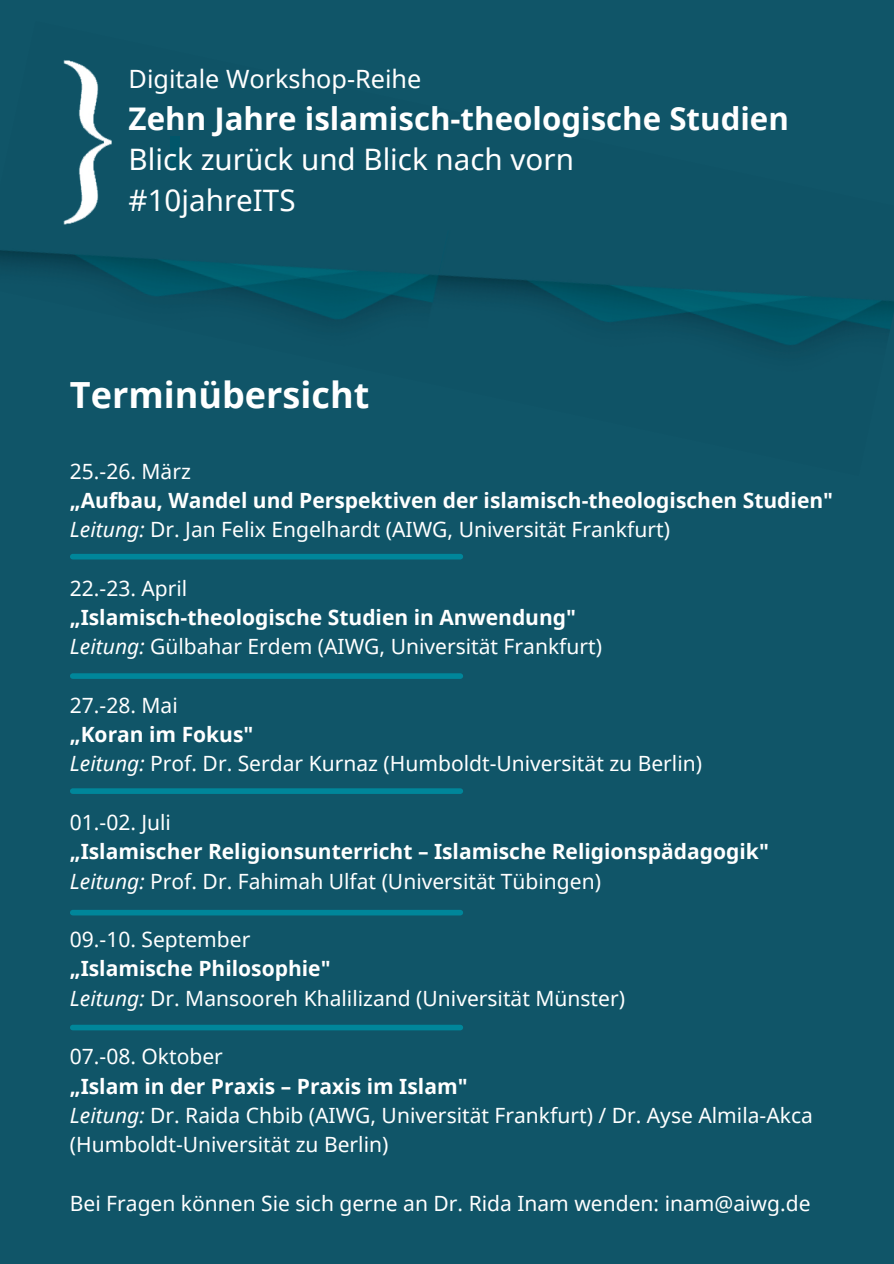
<style>
.page{position:relative;width:894px;height:1264px;background:#fff}
.page>*{position:absolute;margin:0;border:0;box-sizing:border-box;transform-origin:0 0}
.t1{font:700 36px "Noto Sans";color:#fff}
.t2{font:700 31.2px "Noto Sans";color:#fff}
.t3{font:29.55px "Noto Sans";color:#fff}
.t4{font:25.2px "Noto Sans";color:#fff}
.t5{font:21px "Noto Sans";color:#fff}
.t6{font:700 21px "Noto Sans";color:#fff}
.s1{font-style:italic}
</style>
<div class="page">
<div style="left:0;top:0;width:893px;height:1263px;background:#105568"></div>
<img style="left:0;top:136px;width:893px;height:214px">
<div style="left:171px;top:136px;width:9px;height:34px;background:#00566a"></div>
<div style="left:73px;top:554px;width:387px;height:5px;background:#00869a"></div>
<div style="left:73px;top:673px;width:387px;height:6px;background:#00869a"></div>
<div style="left:73px;top:788px;width:387px;height:6px;background:#00869a"></div>
<div style="left:73px;top:909px;width:387px;height:6px;background:#00869a"></div>
<div style="left:73px;top:1024px;width:387px;height:6px;background:#00869a"></div>
<img style="left:33px;top:60px;width:108px;height:193px">
<p class="t4" style="left:129px;top:61px;width:294px">Digitale Workshop-Reihe</p>
<p class="t2" style="left:129px;top:96px;width:661px">Zehn Jahre islamisch-theologische Studien</p>
<p class="t3" style="left:129px;top:139px;width:446px">Blick zurück und Blick nach vorn</p>
<p class="t3" style="left:129px;top:179px;width:168px">#10jahreITS</p>
<p class="t1" style="left:70px;top:370px;width:301px">Terminübersicht</p>
<p class="t5" style="left:70px;top:456px;width:122px">25.-26. März</p>
<p class="t6" style="left:70px;top:485px;width:764px">„Aufbau, Wandel und Perspektiven der islamisch-theologischen Studien"</p>
<p class="t5" style="left:70px;top:514px;width:601px"><span class="s1">Leitung:</span> Dr. Jan Felix Engelhardt (AIWG, Universität Frankfurt)</p>
<p class="t5" style="left:70px;top:573px;width:119px">22.-23. April</p>
<p class="t6" style="left:70px;top:602px;width:507px">„Islamisch-theologische Studien in Anwendung"</p>
<p class="t5" style="left:70px;top:632px;width:533px"><span class="s1">Leitung:</span> Gülbahar Erdem (AIWG, Universität Frankfurt)</p>
<p class="t5" style="left:70px;top:690px;width:109px">27.-28. Mai</p>
<p class="t6" style="left:70px;top:719px;width:185px">„Koran im Fokus"</p>
<p class="t5" style="left:70px;top:749px;width:633px"><span class="s1">Leitung:</span> Prof. Dr. Serdar Kurnaz (Humboldt-Universität zu Berlin)</p>
<p class="t5" style="left:70px;top:807px;width:103px">01.-02. Juli</p>
<p class="t6" style="left:70px;top:836px;width:700px">„Islamischer Religionsunterricht – Islamische Religionspädagogik"</p>
<p class="t5" style="left:70px;top:866px;width:532px"><span class="s1">Leitung:</span> Prof. Dr. Fahimah Ulfat (Universität Tübingen)</p>
<p class="t5" style="left:70px;top:924px;width:182px">09.-10. September</p>
<p class="t6" style="left:70px;top:954px;width:262px">„Islamische Philosophie"</p>
<p class="t5" style="left:70px;top:983px;width:556px"><span class="s1">Leitung:</span> Dr. Mansooreh Khalilizand (Universität Münster)</p>
<p class="t5" style="left:70px;top:1041px;width:154px">07.-08. Oktober</p>
<p class="t6" style="left:70px;top:1071px;width:399px">„Islam in der Praxis – Praxis im Islam"</p>
<p class="t5" style="left:70px;top:1100px;width:744px"><span class="s1">Leitung:</span> Dr. Raida Chbib (AIWG, Universität Frankfurt) / Dr. Ayse Almila-Akca</p>
<p class="t5" style="left:70px;top:1129px;width:320px">(Humboldt-Universität zu Berlin)</p>
<p class="t5" style="left:70px;top:1188px;width:741px">Bei Fragen können Sie sich gerne an Dr. Rida Inam wenden: inam@aiwg.de</p>
</div>
